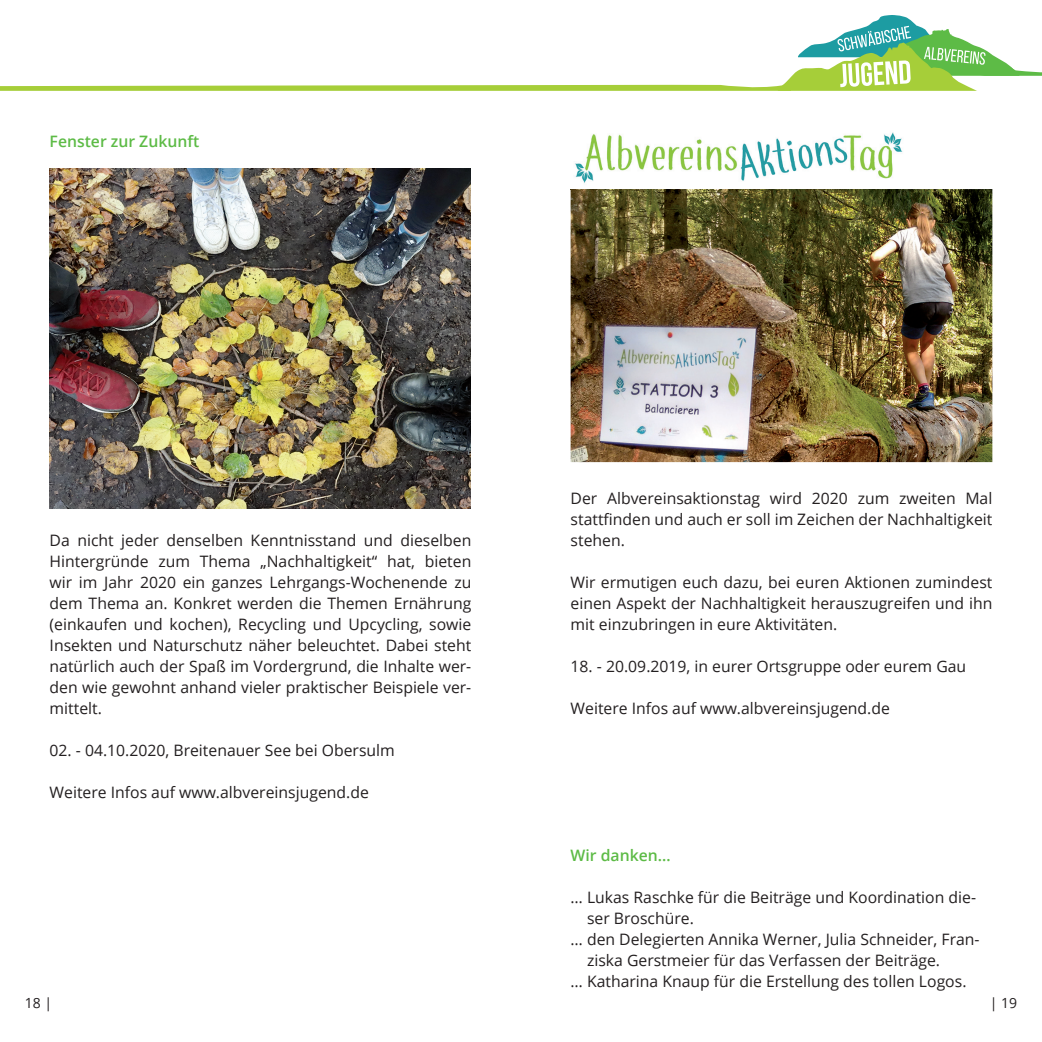
<style>
.page{position:relative;width:1042px;height:1042px;background:#fff}
.page>*{position:absolute;margin:0;border:0;box-sizing:border-box;transform-origin:0 0}
.t1{font:15.75px/21px "Open Sans";color:#231f20;text-align:justify}
.t2{font:600 15.75px "Open Sans";color:#5dbb46}
.t3{font:14px "Open Sans";color:#231f20}
</style>
<div class="page">
<svg style="left:0;top:15px;width:1042px;height:76px"></svg>
<img style="left:50px;top:168px;width:420px;height:340px">
<img style="left:570px;top:189px;width:422px;height:273px">
<img style="left:570px;top:132px;width:337px;height:58px">
<p class="t2" style="left:50px;top:130px;width:151px">Fenster zur Zukunft</p>
<p class="t1" style="left:50px;top:529px;width:423px">Da nicht jeder denselben Kenntnisstand und dieselben Hintergründe zum Thema „Nachhaltigkeit“ hat, bieten wir im Jahr 2020 ein ganzes Lehrgangs-Wochenende zu dem Thema an. Konkret werden die Themen Ernährung (einkaufen und kochen), Recycling und Upcycling, sowie Insekten und Naturschutz näher beleuchtet. Dabei steht natürlich auch der Spaß im Vordergrund, die Inhalte wer&shy;den wie gewohnt anhand vieler praktischer Beispiele ver&shy;mittelt.</p>
<p class="t1" style="left:50px;top:739px;width:347px">02. - 04.10.2020, Breitenauer See bei Obersulm</p>
<p class="t1" style="left:50px;top:781px;width:321px">Weitere Infos auf www.albvereinsjugend.de</p>
<p class="t1" style="left:570px;top:487px;width:423px">Der Albvereinsaktionstag wird 2020 zum zweiten Mal stattfinden und auch er soll im Zeichen der Nachhaltigkeit stehen.</p>
<p class="t1" style="left:570px;top:571px;width:423px">Wir ermutigen euch dazu, bei euren Aktionen zumindest einen Aspekt der Nachhaltigkeit herauszugreifen und ihn mit einzubringen in eure Aktivitäten.</p>
<p class="t1" style="left:570px;top:655px;width:397px">18. - 20.09.2019, in eurer Ortsgruppe oder eurem Gau</p>
<p class="t1" style="left:570px;top:697px;width:321px">Weitere Infos auf www.albvereinsjugend.de</p>
<p class="t2" style="left:570px;top:844px;width:102px">Wir danken…</p>
<p class="t1" style="left:570px;top:886px;width:407px">… Lukas Raschke für die Beiträge und Koordination die-</p>
<p class="t1" style="left:587px;top:907px;width:108px">ser Broschüre.</p>
<p class="t1" style="left:570px;top:928px;width:410px">… den Delegierten Annika Werner, Julia Schneider, Fran-</p>
<p class="t1" style="left:587px;top:949px;width:354px">ziska Gerstmeier für das Verfassen der Beiträge.</p>
<p class="t1" style="left:570px;top:970px;width:397px">… Katharina Knaup für die Erstellung des tollen Logos.</p>
<p class="t3" style="left:25px;top:993px;width:29px">18 |</p>
<p class="t3" style="left:990px;top:993px;width:29px">| 19</p>
</div>
